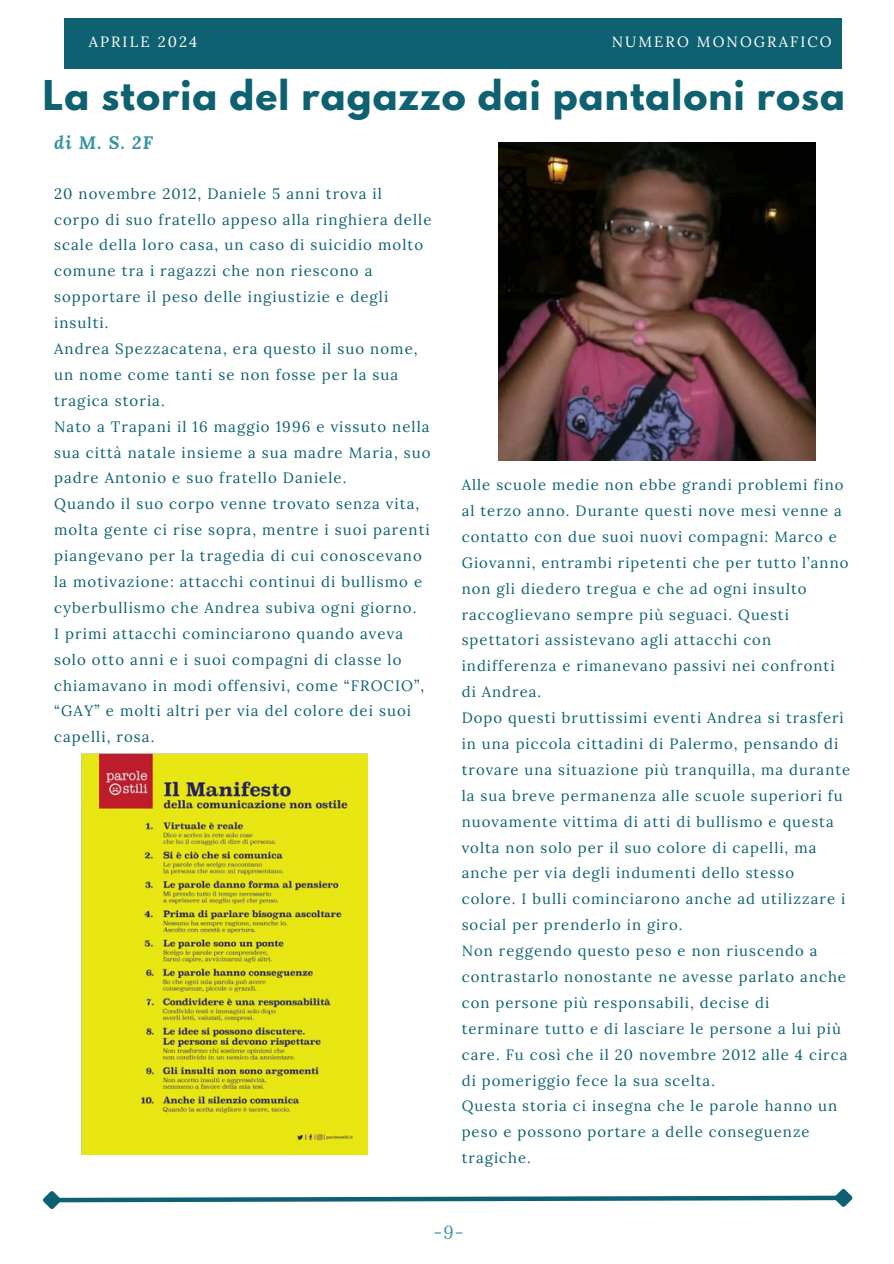
<style>
.page{position:relative;width:894px;height:1264px;background:#fff}
.page>*{position:absolute;margin:0;border:0;box-sizing:border-box;transform-origin:0 0}
.t1{font:700 36.45px "League Spartan";letter-spacing:.03em;color:#0e6171}
.t2{font:italic 18.15px "Lora";color:#3494a0}
.t3{font:italic 700 17.85px "Lora";color:#3494a0}
.t4{font:15px/25.8px "Lora";letter-spacing:.07em;color:#0e6171}
.t5{font:14.85px/25.8px "Lora";letter-spacing:.07em;color:#0e6171}
.t6{font:14.85px "Lora";letter-spacing:.14em;color:#fff}
</style>
<div class="page">
<svg style="left:43px;top:1189px;width:810px;height:20px"></svg>
<div style="left:64px;top:18px;width:777px;height:51px;background:#0e6171"></div>
<img style="left:82px;top:753px;width:286px;height:401px">
<img style="left:498px;top:143px;width:317px;height:317px">
<p class="t6" style="left:89px;top:32px;width:110px">APRILE 2024</p>
<h4 class="t6" style="left:611px;top:32px;width:221px">NUMERO MONOGRAFICO</h4>
<p class="t1" style="left:43px;top:77px;width:803px">La storia del ragazzo dai pantaloni rosa</p>
<p class="t3" style="left:54px;top:130px;width:100px">di M. S. 2F</p>
<p class="t4" style="left:54px;top:180px;width:379px">20 novembre 2012, Daniele 5 anni trova il<br>corpo di suo fratello appeso alla ringhiera delle scale della loro casa, un caso di suicidio molto comune tra i ragazzi che non riescono a sopportare il peso delle ingiustizie e degli insulti.</p>
<p class="t4" style="left:54px;top:335px;width:365px">Andrea Spezzacatena, era questo il suo nome, un nome come tanti se non fosse per la sua tragica storia.</p>
<p class="t4" style="left:54px;top:413px;width:378px;text-align:justify">Nato a Trapani il 16 maggio 1996 e vissuto nella sua città natale insieme a sua madre Maria, suo padre Antonio e suo fratello Daniele.</p>
<p class="t4" style="left:54px;top:491px;width:377px">Quando il suo corpo venne trovato senza vita, molta gente ci rise sopra, mentre i suoi parenti piangevano per la tragedia di cui conoscevano la motivazione: attacchi continui di bullismo e cyberbullismo che Andrea subiva ogni giorno.</p>
<p class="t4" style="left:54px;top:620px;width:371px">I primi attacchi cominciarono quando aveva solo otto anni e i suoi compagni di classe lo chiamavano in modi offensivi, come “FROCIO”, “GAY” e molti altri per via del colore dei suoi capelli, rosa.</p>
<p class="t5" style="left:461px;top:472px;width:388px">Alle scuole medie non ebbe grandi problemi fino al terzo anno. Durante questi nove mesi venne a contatto con due suoi nuovi compagni: Marco e Giovanni, entrambi ripetenti che per tutto l’anno non gli diedero tregua e che ad ogni insulto raccoglievano sempre più seguaci. Questi spettatori assistevano agli attacchi con indifferenza e rimanevano passivi nei confronti di Andrea.</p>
<p class="t5" style="left:461px;top:704px;width:390px">Dopo questi bruttissimi eventi Andrea si trasferì in una piccola cittadini di Palermo, pensando di trovare una situazione più tranquilla, ma durante la sua breve permanenza alle scuole superiori fu nuovamente vittima di atti di bullismo e questa volta non solo per il suo colore di capelli, ma anche per via degli indumenti dello stesso colore. I bulli cominciarono anche ad utilizzare i social per prenderlo in giro.</p>
<p class="t5" style="left:461px;top:937px;width:387px">Non reggendo questo peso e non riuscendo a contrastarlo nonostante ne avesse parlato anche con persone più responsabili, decise di terminare tutto e di lasciare le persone a lui più care. Fu così che il 20 novembre 2012 alle 4 circa di pomeriggio fece la sua scelta.</p>
<p class="t5" style="left:461px;top:1093px;width:377px">Questa storia ci insegna che le parole hanno un peso e possono portare a delle conseguenze tragiche.</p>
<h2 class="t2" style="left:433px;top:1219px;width:32px">-9-</h2>
</div>
